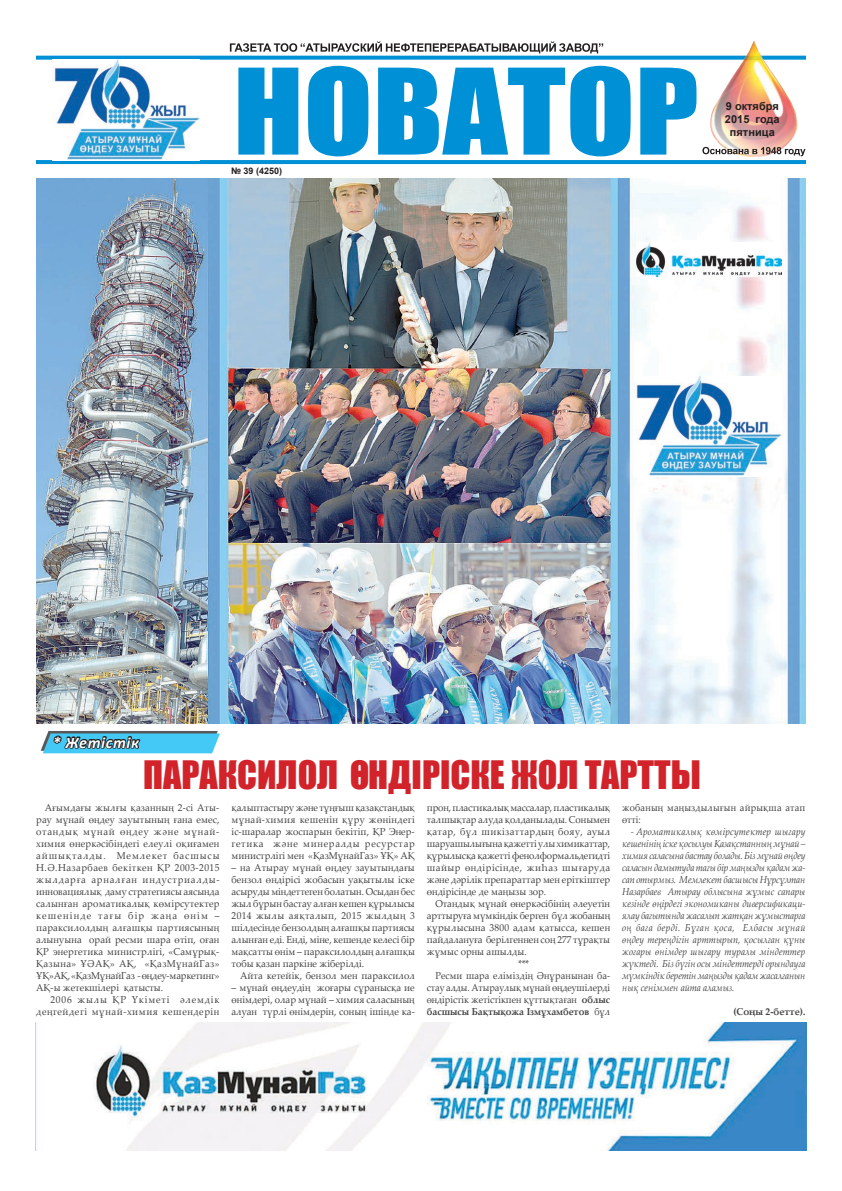
<style>
.page{position:relative;width:842px;height:1191px;background:#fff}
.page>*{position:absolute;margin:0;border:0;box-sizing:border-box;transform-origin:0 0}
.t1{font:36px "Impact Kaz";color:#d2232a}
.t2{font:italic 700 16px "Calibri";letter-spacing:.04em;color:#fff}
.t3{font:700 11px/13.2px "Arial";color:#231f20;text-align:center}
.t4{font:10px/12px "Palatino Linotype";color:#414142;text-align:justify;scale:.95 1}
.t5{font:italic 10px/12px "Palatino Linotype";letter-spacing:-.02em;color:#414142;text-align:justify;scale:.92 1}
.t6{font:10px "Palatino Linotype";color:#414142;scale:.92 1}
.t7{font:10px/12px "Palatino Linotype";letter-spacing:.055em;color:#414142;text-align:right;scale:.95 1}
.t8{font:10px/12px "Palatino Linotype";letter-spacing:.02em;color:#414142;scale:.92 1}
.t9{font:10px "Palatino Linotype";letter-spacing:.02em;color:#414142;scale:.95 1}
.t10{font:700 10px "Palatino Linotype";letter-spacing:-.005em;color:#414142;scale:.92 1}
.t11{font:700 10px "Palatino Linotype";letter-spacing:-.005em;color:#414142;scale:.95 1}
.t12{font:700 9px "Arial";color:#231f20}
.s1{font-weight:700}
.s2{font-weight:400}
</style>
<div class="page">
<svg style="left:230px;top:41px;width:373px;height:12px"></svg>
<svg style="left:238px;top:66px;width:458px;height:90px;fill:#0090d5"></svg>
<svg style="left:36px;top:56px;width:770px;height:4px;background:#1e9dda"></svg>
<svg style="left:36px;top:160px;width:770px;height:4px;background:#0e96d7"></svg>
<img style="left:707px;top:40px;width:91px;height:107px">
<svg style="left:702px;top:147px;width:103px;height:9px"></svg>
<img style="left:96px;top:1022px;width:710px;height:128px">
<img style="left:54px;top:60px;width:145px;height:100px">
<svg style="left:41px;top:723px;width:179px;height:31px"></svg>
<img style="left:36px;top:179px;width:769px;height:544px">
<img style="left:635px;top:377px;width:146px;height:100px">
<img style="left:636px;top:242px;width:145px;height:34px">
<p class="t12" style="left:231px;top:165px;width:53px">№ 39 (4250)</p>
<h2 class="t2" style="left:53px;top:732px;width:88px">* Жетістік</h2>
<p class="t3" style="left:725px;top:99px;width:56px">9 октября<br>2015 года пятница</p>
<h1 class="t1" style="left:143px;top:747px;width:559px">ПАРАКСИЛОЛ өндіріске жол тартты</h1>
<p class="t4" style="left:36px;top:801px;width:194px;text-indent:9px">Ағымдағы жылғы қазанның 2-сі Аты&shy;рау мұнай өңдеу зауытының ғана емес, отандық мұнай өңдеу және мұнай&shy;химия өнеркәсібіндегі елеулі оқиғамен айшықталды. Мемлекет басшысы Н.Ә.Назарбаев бекіткен ҚР 2003-2015 жылдарға арналған индустриалды&shy;инновациялық даму стратегиясы аясында салынған ароматикалық көмірсутектер кешенінде тағы бір жаңа өнім – параксилолдың алғашқы партиясының алынуына орай ресми шара өтіп, оған ҚР энергетика министрлігі, «Самұрық-Қазына» ҰӘАҚ» АҚ, «ҚазМұнайГаз» ҰҚ»АҚ, «ҚазМұнайГаз - өңдеу-маркетинг» АҚ-ы жетекшілері қатысты.</p>
<p class="t7" style="left:36px;top:993px;width:194px">2006 жылы ҚР Үкіметі әлемдік деңгейдегі мұнай-химия кешендерін</p>
<p class="t8" style="left:622px;top:801px;width:201px">жобаның маңыздылығын айрықша атап өтті:</p>
<p class="t5" style="left:622px;top:825px;width:201px;text-indent:9px">- Ароматикалық көмірсутектер шығару кешенінің іске қосылуы Қазақстанның мұнай – химия саласына бастау болады. Біз мұнай өңдеу саласын дамытуда тағы бір маңызды қадам жа&shy;сап отырмыз. Мемлекет басшысы Нұрсұлтан Назарбаев Атырау облысына жұмыс сапары кезінде өңірдегі экономиканы диверсификаци&shy;ялау бағытында жасалып жатқан жұмыстарға оң баға берді. Бұған қоса, Елбасы мұнай өңдеу тереңдігін арттырып, қосылған құны жоғары өнімдер шығару туралы міндеттер жүктеді. Біз бүгін осы міндеттерді орындауға мүмкіндік беретін маңызды қадам жасалғанын нық сеніммен айта аламыз.</p>
<p class="t11" style="left:733px;top:1004px;width:77px">(Соңы 2-бетте).</p>
<p class="t4" style="left:232px;top:801px;width:194px">қалыптастыру және тұңғыш қазақстандық мұнай-химия кешенін құру жөніндегі іс-шаралар жоспарын бекітіп, ҚР Энер&shy;гетика және минералды ресурстар министрлігі мен «ҚазМұнайГаз» ҰҚ» АҚ</p>
<p class="t4" style="left:232px;top:861px;width:194px">– на Атырау мұнай өңдеу зауытындағы бензол өндірісі жобасын уақытылы іске асыруды міндеттеген болатын. Осыдан бес жыл бұрын бастау алған кешен құрылысы 2014 жылы аяқталып, 2015 жылдың 3 шілдесінде бензолдың алғашқы партиясы алынған еді. Енді, міне, кешенде келесі бір мақсатты өнім – параксилолдың алғашқы тобы қазан паркіне жіберілді.</p>
<p class="t4" style="left:240px;top:969px;width:186px">Айта кетейік, бензол мен параксилол</p>
<p class="t4" style="left:232px;top:981px;width:194px">– мұнай өңдеудің жоғары сұранысқа ие өнімдері, олар мұнай – химия саласының алуан түрлі өнімдерін, соның ішінде ка-</p>
<p class="t4" style="left:427px;top:801px;width:195px">прон, пластикалық массалар, пластикалық талшықтар алуда қолданылады. Сонымен қатар, бұл шикізаттардың бояу, ауыл шаруашылығына қажетті улы химикаттар, құрылысқа қажетті фенолформальдегидті шайыр өндірісінде, жиһаз шығаруда және дәрілік препараттар мен еріткіштер өндірісінде де маңызы зор.</p>
<p class="t4" style="left:435px;top:897px;width:185px">Отандық мұнай өнеркәсібінің әлеуетін</p>
<p class="t4" style="left:427px;top:909px;width:194px">арттыруға мүмкіндік берген бұл жобаның</p>
<p class="t9" style="left:427px;top:920px;width:194px">құрылысына 3800 адам қатысса, кешен</p>
<p class="t4" style="left:427px;top:933px;width:194px">пайдалануға берілгеннен соң 277 тұрақты</p>
<p class="t4" style="left:427px;top:945px;width:107px">жұмыс орны ашылды.</p>
<p class="t6" style="left:519px;top:956px;width:13px">***</p>
<p class="t6" style="left:435px;top:968px;width:191px">Ресми шара еліміздің Әнұранынан ба-</p>
<p class="t6" style="left:427px;top:980px;width:201px">стау алды. Атыраулық мұнай өңдеушілерді</p>
<p class="t6" style="left:427px;top:992px;width:201px">өндірістік жетістікпен құттықтаған <span class="s1">облыс</span></p>
<p class="t10" style="left:427px;top:1004px;width:201px">басшысы Бақтықожа Ізмұхамбетов <span class="s2">бұл</span></p>
</div>
